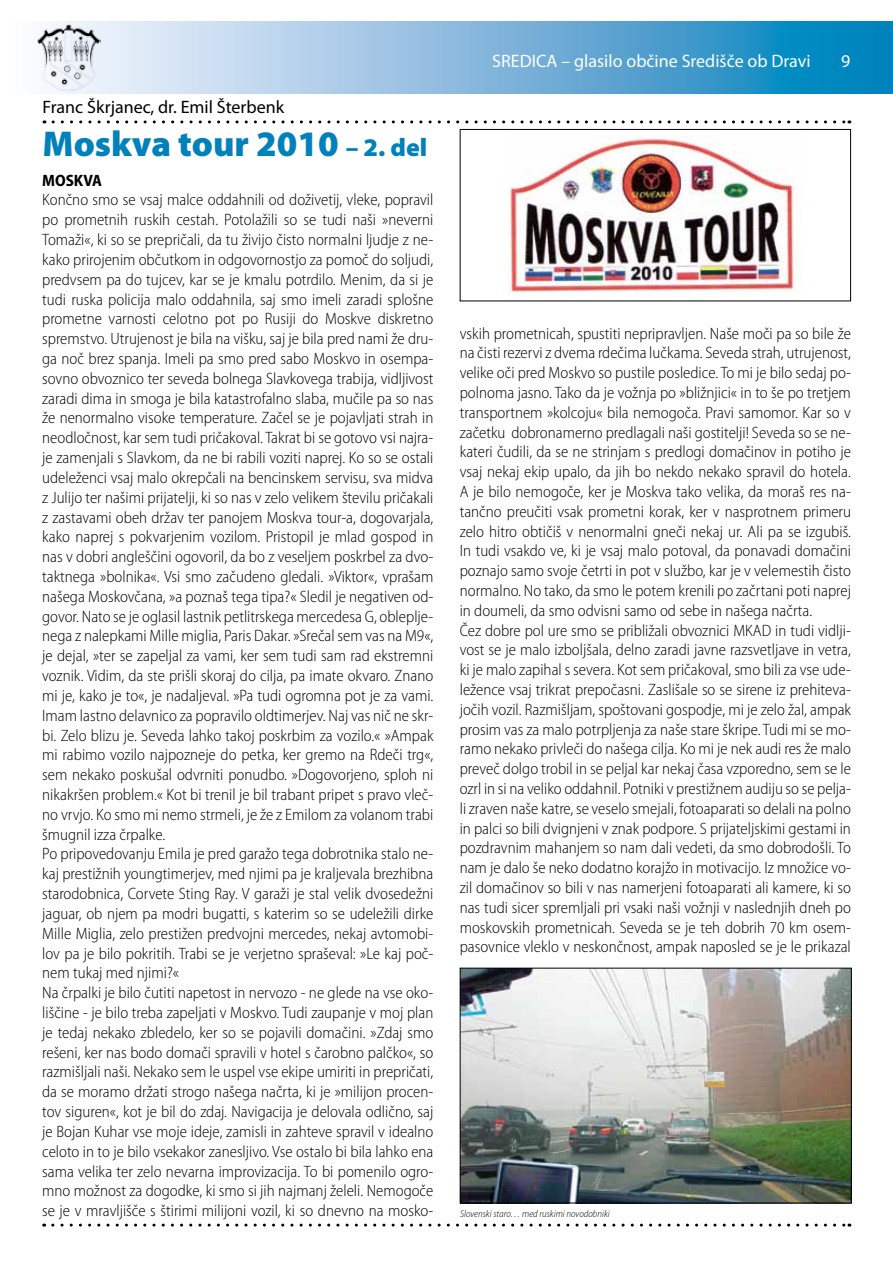
<style>
.page{position:relative;width:893px;height:1263px;background:#fff}
.page>*{position:absolute;margin:0;border:0;box-sizing:border-box;transform-origin:0 0}
.t1{font:900 36px "Myriad Pro";color:#0081bb}
.t2{font:18px "Myriad Pro";color:#fff}
.t3{font:18px "Myriad Pro";color:#000}
.t4{font:300 semi-condensed 16.5px/19.8px "Myriad Pro";color:#000}
.t5{font:700 semi-condensed 16.5px "Myriad Pro";color:#000}
.t6{font:italic 300 semi-condensed 9.9px "Myriad Pro";color:#000}
.s1{font-size:25.5px}
</style>
<div class="page">
<svg style="left:54px;top:21px;width:839px;height:73px;background:#78b5da"></svg>
<img style="left:37px;top:24px;width:64px;height:67px">
<svg style="left:53px;top:1223px;width:797px;height:3px"></svg>
<svg style="left:53px;top:120px;width:797px;height:3px"></svg>
<img style="left:508px;top:136px;width:290px;height:159px">
<div style="left:460px;top:129px;width:391px;height:172px;border:1px solid #000"></div>
<img style="left:462px;top:970px;width:388px;height:231px">
<div style="left:460px;top:968px;width:392px;height:235px;border:1px solid #000"></div>
<p class="t3" style="left:43px;top:96px;width:243px">Franc Škrjanec, dr. Emil Šterbenk</p>
<h1 class="t1" style="left:43px;top:123px;width:386px">Moskva tour 2010 <span class="s1">– 2. del</span></h1>
<p class="t5" style="left:42px;top:171px;width:61px">MOSKVA</p>
<p class="t4" style="left:42px;top:190px;width:393px">Končno smo se vsaj malce oddahnili od doživetij, vleke, popravil po prometnih ruskih cestah. Potolažili so se tudi naši »neverni Tomaži«, ki so se prepričali, da tu živijo čisto normalni ljudje z ne&shy;kako prirojenim občutkom in odgovornostjo za pomoč do soljudi, predvsem pa do tujcev, kar se je kmalu potrdilo. Menim, da si je tudi ruska policija malo oddahnila, saj smo imeli zaradi splošne prometne varnosti celotno pot po Rusiji do Moskve diskretno spremstvo. Utrujenost je bila na višku, saj je bila pred nami že dru&shy;ga noč brez spanja. Imeli pa smo pred sabo Moskvo in osempa&shy;sovno obvoznico ter seveda bolnega Slavkovega trabija, vidljivost zaradi dima in smoga je bila katastrofalno slaba, mučile pa so nas že nenormalno visoke temperature. Začel se je pojavljati strah in neodločnost, kar sem tudi pričakoval. Takrat bi se gotovo vsi najra&shy;je zamenjali s Slavkom, da ne bi rabili voziti naprej. Ko so se ostali udeleženci vsaj malo okrepčali na bencinskem servisu, sva midva z Julijo ter našimi prijatelji, ki so nas v zelo velikem številu pričakali z zastavami obeh držav ter panojem Moskva tour-a, dogovarjala, kako naprej s pokvarjenim vozilom. Pristopil je mlad gospod in nas v dobri angleščini ogovoril, da bo z veseljem poskrbel za dvo&shy;taktnega »bolnika«. Vsi smo začudeno gledali. »Viktor«, vprašam našega Moskovčana, »a poznaš tega tipa?« Sledil je negativen od&shy;govor. Nato se je oglasil lastnik petlitrskega mercedesa G, obleplje&shy;nega z nalepkami Mille miglia, Paris Dakar. »Srečal sem vas na M9«, je dejal, »ter se zapeljal za vami, ker sem tudi sam rad ekstremni voznik. Vidim, da ste prišli skoraj do cilja, pa imate okvaro. Znano mi je, kako je to«, je nadaljeval. »Pa tudi ogromna pot je za vami.<br>Imam lastno delavnico za popravilo oldtimerjev. Naj vas nič ne skr&shy;bi. Zelo blizu je. Seveda lahko takoj poskrbim za vozilo.« »Ampak mi rabimo vozilo najpozneje do petka, ker gremo na Rdeči trg«, sem nekako poskušal odvrniti ponudbo. »Dogovorjeno, sploh ni nikakršen problem.« Kot bi trenil je bil trabant pripet s pravo vleč&shy;no vrvjo. Ko smo mi nemo strmeli, je že z Emilom za volanom trabi šmugnil izza črpalke.<br>Po pripovedovanju Emila je pred garažo tega dobrotnika stalo ne&shy;kaj prestižnih youngtimerjev, med njimi pa je kraljevala brezhibna starodobnica, Corvete Sting Ray. V garaži je stal velik dvosedežni jaguar, ob njem pa modri bugatti, s katerim so se udeležili dirke Mille Miglia, zelo prestižen predvojni mercedes, nekaj avtomobi&shy;lov pa je bilo pokritih. Trabi se je verjetno spraševal: »Le kaj poč&shy;nem tukaj med njimi?«<br>Na črpalki je bilo čutiti napetost in nervozo - ne glede na vse oko&shy;liščine - je bilo treba zapeljati v Moskvo. Tudi zaupanje v moj plan je tedaj nekako zbledelo, ker so se pojavili domačini. »Zdaj smo rešeni, ker nas bodo domači spravili v hotel s čarobno palčko«, so razmišljali naši. Nekako sem le uspel vse ekipe umiriti in prepričati, da se moramo držati strogo našega načrta, ki je »milijon procen&shy;tov siguren«, kot je bil do zdaj. Navigacija je delovala odlično, saj je Bojan Kuhar vse moje ideje, zamisli in zahteve spravil v idealno celoto in to je bilo vsekakor zanesljivo. Vse ostalo bi bila lahko ena sama velika ter zelo nevarna improvizacija. To bi pomenilo ogro&shy;mno možnost za dogodke, ki smo si jih najmanj želeli. Nemogoče se je v mravljišče s štirimi milijoni vozil, ki so dnevno na mosko-</p>
<p class="t2" style="left:492px;top:50px;width:320px">SREDICA – glasilo občine Središče ob Dravi</p>
<p class="t2" style="left:841px;top:50px;width:11px">9</p>
<p class="t4" style="left:460px;top:323px;width:393px">vskih prometnicah, spustiti nepripravljen. Naše moči pa so bile že na čisti rezervi z dvema rdečima lučkama. Seveda strah, utrujenost, velike oči pred Moskvo so pustile posledice. To mi je bilo sedaj po&shy;polnoma jasno. Tako da je vožnja po »bližnjici« in to še po tretjem transportnem »kolcoju« bila nemogoča. Pravi samomor. Kar so v začetku dobronamerno predlagali naši gostitelji! Seveda so se ne&shy;kateri čudili, da se ne strinjam s predlogi domačinov in potiho je vsaj nekaj ekip upalo, da jih bo nekdo nekako spravil do hotela.<br>A je bilo nemogoče, ker je Moskva tako velika, da moraš res na&shy;tančno preučiti vsak prometni korak, ker v nasprotnem primeru zelo hitro obtičiš v nenormalni gneči nekaj ur. Ali pa se izgubiš.<br>In tudi vsakdo ve, ki je vsaj malo potoval, da ponavadi domačini poznajo samo svoje četrti in pot v službo, kar je v velemestih čisto normalno. No tako, da smo le potem krenili po začrtani poti naprej in doumeli, da smo odvisni samo od sebe in našega načrta.<br>Čez dobre pol ure smo se približali obvoznici MKAD in tudi vidlji&shy;vost se je malo izboljšala, delno zaradi javne razsvetljave in vetra, ki je malo zapihal s severa. Kot sem pričakoval, smo bili za vse ude&shy;ležence vsaj trikrat prepočasni. Zaslišale so se sirene iz prehiteva&shy;jočih vozil. Razmišljam, spoštovani gospodje, mi je zelo žal, ampak prosim vas za malo potrpljenja za naše stare škripe. Tudi mi se mo&shy;ramo nekako privleči do našega cilja. Ko mi je nek audi res že malo preveč dolgo trobil in se peljal kar nekaj časa vzporedno, sem se le ozrl in si na veliko oddahnil. Potniki v prestižnem audiju so se pelja&shy;li zraven naše katre, se veselo smejali, fotoaparati so delali na polno in palci so bili dvignjeni v znak podpore. S prijateljskimi gestami in pozdravnim mahanjem so nam dali vedeti, da smo dobrodošli. To nam je dalo še neko dodatno korajžo in motivacijo. Iz množice vo&shy;zil domačinov so bili v nas namerjeni fotoaparati ali kamere, ki so nas tudi sicer spremljali pri vsaki naši vožnji v naslednjih dneh po moskovskih prometnicah. Seveda se je teh dobrih 70 km osem&shy;pasovnice vleklo v neskončnost, ampak naposled se je le prikazal</p>
<p class="t6" style="left:460px;top:1208px;width:151px">Slovenski staro… med ruskimi novodobniki</p>
</div>
